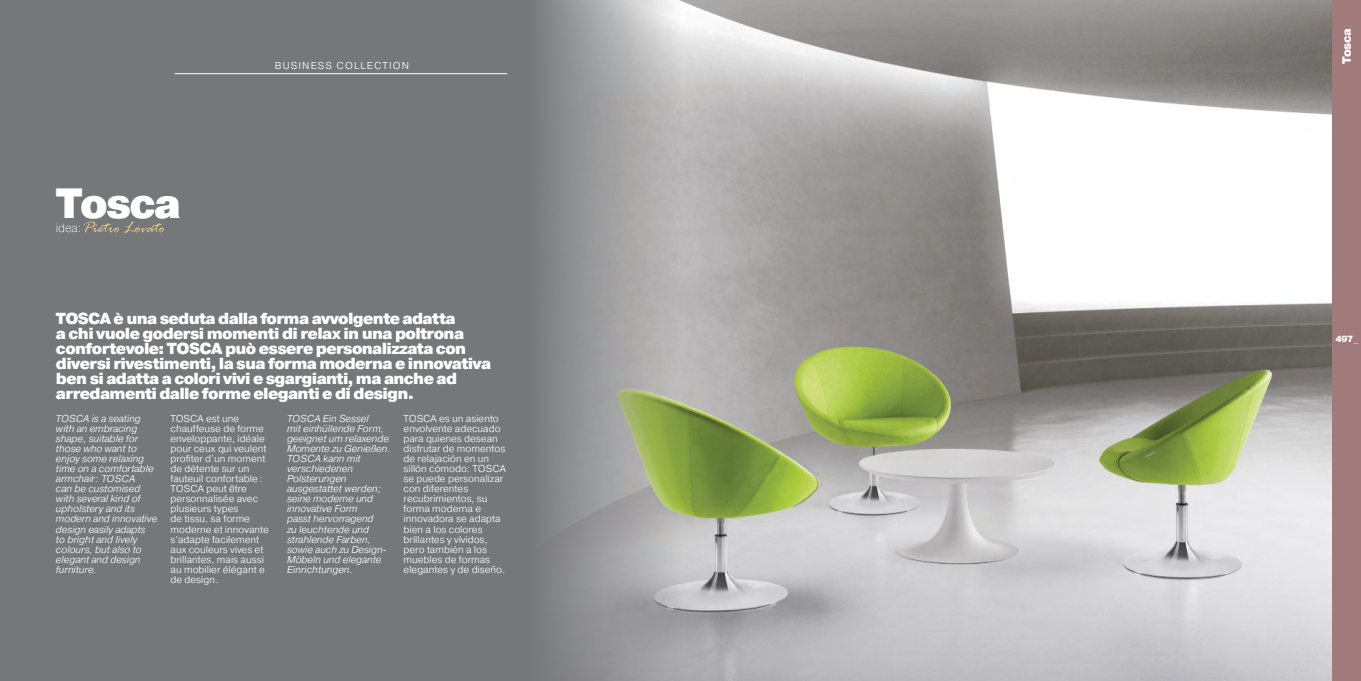
<style>
.page{position:relative;width:1361px;height:681px;background:#fff}
.page>*{position:absolute;margin:0;border:0;box-sizing:border-box;transform-origin:0 0}
.t1{font:900 42.3px "Pragmatica";letter-spacing:-.04em;color:#fff}
.t2{font:900 16px/15px "Pragmatica";letter-spacing:-.04em;color:#fff}
.t3{font:200 12px "Pragmatica";color:#fff}
.t4{font:900 12px "Pragmatica";letter-spacing:-.04em;color:#fff}
.t5{font:300 10px/10px "Pragmatica";color:#fff}
.t6{font:italic 300 10px/10px "Pragmatica";color:#fff}
.t7{font:300 10px "Pragmatica";letter-spacing:.11em;color:#fff}
.t8{font:900 9px "Pragmatica";color:#fff}
.s1{font-weight:300}
</style>
<div class="page">
<div style="left:0;top:0;width:680px;height:680px;background:#76777a"></div>
<img style="left:542px;top:0;width:790px;height:680px">
<hr style="left:175px;top:73px;width:332px;height:1px;background:#fff">
<svg style="left:84px;top:221px;width:80px;height:12px"></svg>
<div style="left:1332px;top:0;width:29px;height:680px;background:#a17a7b"></div>
<p class="t1" style="left:56px;top:176px;width:126px">Tosca</p>
<p class="t3" style="left:56px;top:220px;width:27px">idea:</p>
<p class="t7" style="left:275px;top:59px;width:136px">BUSINESS COLLECTION</p>
<p class="t2" style="left:56px;top:311px;width:437px">TOSCA è una seduta dalla forma avvolgente adatta<br>a chi vuole godersi momenti di relax in una poltrona confortevole: TOSCA può essere personalizzata con diversi rivestimenti, la sua forma moderna e innovativa ben si adatta a colori vivi e sgargianti, ma anche ad arredamenti dalle forme eleganti e di design.</p>
<p class="t6" style="left:56px;top:413px;width:103px">TOSCA is a seating with an embracing shape, suitable for those who want to enjoy some relaxing time on a comfortable armchair: TOSCA<br>can be customised with several kind of upholstery and its modern and innovative design easily adapts<br>to bright and lively colours, but also to elegant and design furniture.</p>
<p class="t5" style="left:170px;top:413px;width:100px">TOSCA est une chauffeuse de forme enveloppante, idéale pour ceux qui veulent profiter d’un moment de détente sur un fauteuil confortable :<br>TOSCA peut être personnalisée avec plusieurs types<br>de tissu, sa forme moderne et innovante s’adapte facilement aux couleurs vives et brillantes, mais aussi au mobilier élégant e de design.</p>
<p class="t6" style="left:287px;top:413px;width:105px">TOSCA Ein Sessel<br>mit einhüllende Form, geeignet um relaxende<br>Momente zu Genießen.<br>TOSCA kann mit verschiedenen<br>Polsterungen ausgestattet werden; seine moderne und innovative Form<br>passt hervorragend<br>zu leuchtende und strahlende Farben, sowie auch zu Design-<br>Möbeln und elegante<br>Einrichtungen.</p>
<p class="t5" style="left:403px;top:413px;width:104px">TOSCA es un asiento envolvente adecuado para quienes desean disfrutar de momentos de relajación en un sillón cómodo: TOSCA se puede personalizar con diferentes recubrimientos, su forma moderna e innovadora se adapta bien a los colores brillantes y vívidos, pero también a los muebles de formas elegantes y de diseño.</p>
<p class="t4" style="left:1339px;top:64px;width:37px;rotate:-90deg">Tosca</p>
<p class="t8" style="left:1335px;top:333px;width:24px">497 <span class="s1">_</span></p>
</div>
